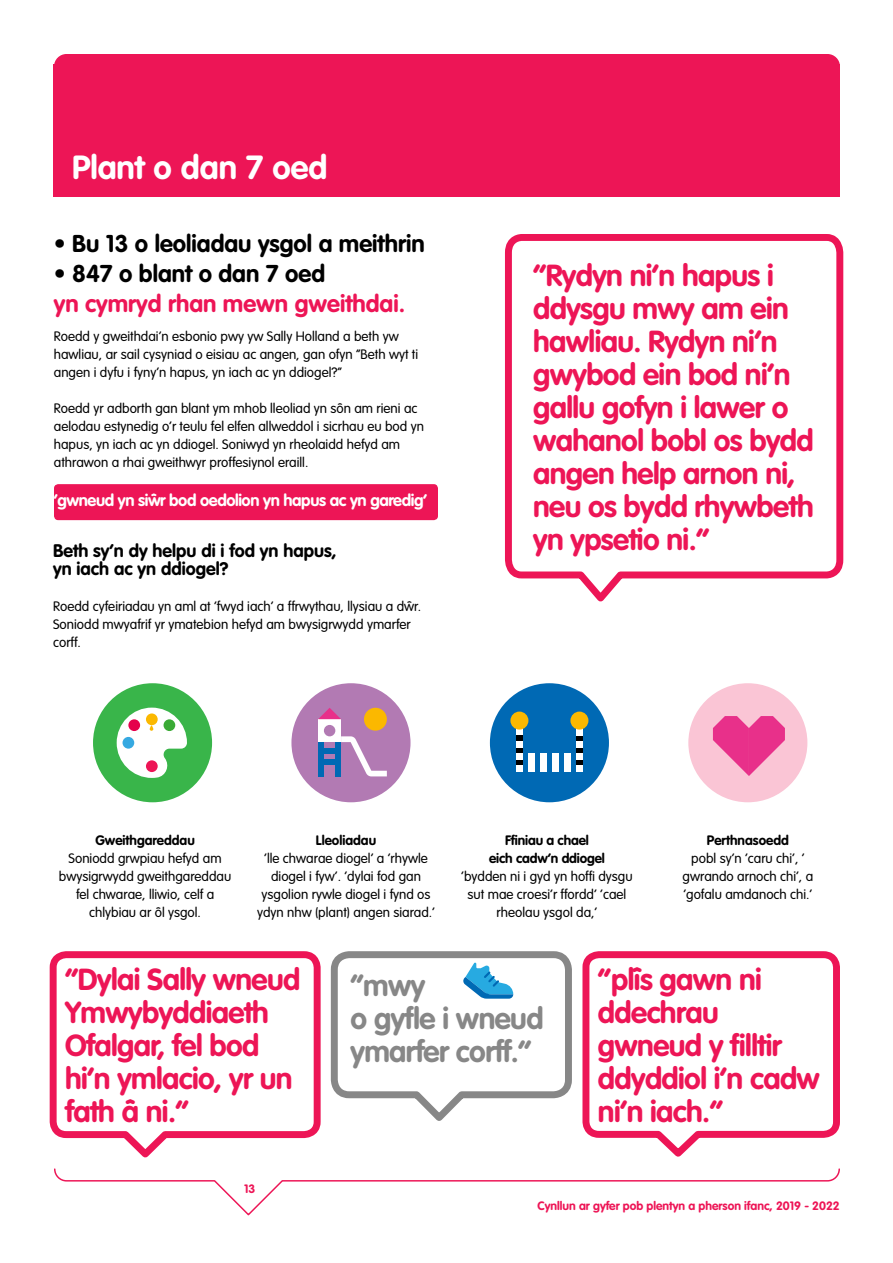
<style>
.page{position:relative;width:893px;height:1263px;background:#fff}
.page>*{position:absolute;margin:0;border:0;box-sizing:border-box;transform-origin:0 0}
.t1{font:700 33px "VAG Rounded";color:#fff}
.t2{font:700 30px/33px "VAG Rounded";letter-spacing:-.02em;color:#ed1556}
.t3{font:700 30px/33px "VAG Rounded";letter-spacing:-.02em;color:#878787}
.t4{font:700 24px "VAG Rounded";color:#000}
.t5{font:700 24px "VAG Rounded";color:#ed1556}
.t6{font:700 18px/18px "VAG Rounded";color:#000}
.t7{font:700 16.5px "VAG Rounded";letter-spacing:-.025em;color:#fff}
.t8{font:300 13.5px/18px "VAG Rounded";color:#000;text-align:center}
.t9{font:700 13.5px/18px "VAG Rounded";color:#000;text-align:center}
.t10{font:700 12px "VAG Rounded";color:#ed1556}
</style>
<div class="page">
<div style="left:54px;top:484px;width:384px;height:36px;background:#ed1556;border-radius:4px"></div>
<div style="left:54px;top:54px;width:786px;height:10px;background:#ed1556"></div>
<svg style="left:54px;top:1168px;width:786px;height:48px"></svg>
<div style="left:53px;top:64px;width:787px;height:133px;background:#ed1556"></div>
<svg style="left:505px;top:234px;width:339px;height:368px"></svg>
<svg style="left:49px;top:951px;width:272px;height:207px"></svg>
<svg style="left:582px;top:951px;width:258px;height:206px"></svg>
<div style="left:688px;top:683px;width:119px;height:119px;background:#fac5d5;border-radius:50%"></div>
<svg style="left:713px;top:716px;width:72px;height:60px"></svg>
<svg style="left:330px;top:951px;width:242px;height:170px"></svg>
<div style="left:93px;top:683px;width:119px;height:119px;background:#39b54a;border-radius:50%"></div>
<svg style="left:117px;top:708px;width:70px;height:70px"></svg>
<div style="left:291px;top:683px;width:119px;height:119px;background:#b27ab3;border-radius:50%"></div>
<div style="left:318px;top:719px;width:23px;height:23px;background:#fff"></div>
<div style="left:324px;top:725px;width:11px;height:11px;background:#b27ab3;border-radius:50%"></div>
<svg style="left:318px;top:708px;width:23px;height:11px"></svg>
<div style="left:318px;top:742px;width:6px;height:34px;background:#0069b4"></div>
<div style="left:335px;top:742px;width:6px;height:34px;background:#0069b4"></div>
<div style="left:318px;top:748px;width:23px;height:5px;background:#0069b4"></div>
<div style="left:318px;top:759px;width:23px;height:6px;background:#0069b4"></div>
<svg style="left:341px;top:736px;width:46px;height:40px"></svg>
<div style="left:364px;top:708px;width:23px;height:23px;background:#fbb800;border-radius:50%"></div>
<div style="left:490px;top:683px;width:119px;height:119px;background:#0069b4;border-radius:50%"></div>
<svg style="left:516px;top:729px;width:6px;height:6px"></svg>
<div style="left:516px;top:735px;width:6px;height:36px;background:#000"></div>
<div style="left:576px;top:735px;width:6px;height:36px;background:#000"></div>
<svg style="left:516px;top:753px;width:6px;height:6px"></svg>
<svg style="left:516px;top:741px;width:6px;height:6px"></svg>
<svg style="left:516px;top:765px;width:6px;height:6px"></svg>
<div style="left:510px;top:711px;width:18px;height:18px;background:#fbb800;border-radius:50%"></div>
<svg style="left:576px;top:729px;width:6px;height:6px"></svg>
<svg style="left:576px;top:753px;width:6px;height:6px"></svg>
<svg style="left:576px;top:741px;width:6px;height:6px"></svg>
<svg style="left:576px;top:765px;width:6px;height:6px"></svg>
<div style="left:570px;top:711px;width:18px;height:18px;background:#fbb800;border-radius:50%"></div>
<div style="left:528px;top:753px;width:6px;height:18px;background:#fff"></div>
<div style="left:540px;top:753px;width:6px;height:18px;background:#fff"></div>
<div style="left:552px;top:753px;width:6px;height:18px;background:#fff"></div>
<div style="left:564px;top:753px;width:6px;height:18px;background:#fff"></div>
<h1 class="t1" style="left:72px;top:148px;width:257px">Plant o dan 7 oed</h1>
<h3 class="t4" style="left:54px;top:229px;width:372px">• Bu 13 o leoliadau ysgol a meithrin</h3>
<h3 class="t4" style="left:54px;top:259px;width:273px">• 847 o blant o dan 7 oed</h3>
<h3 class="t5" style="left:54px;top:289px;width:353px">yn cymryd rhan mewn gweithdai.</h3>
<p class="t8" style="left:54px;top:327px;width:366px;text-align:left">Roedd y gweithdai’n esbonio pwy yw Sally Holland a beth yw hawliau, ar sail cysyniad o eisiau ac angen, gan ofyn “Beth wyt ti angen i dyfu i fyny’n hapus, yn iach ac yn ddiogel?”</p>
<p class="t8" style="left:54px;top:399px;width:372px;text-align:left">Roedd yr adborth gan blant ym mhob lleoliad yn sôn am rieni ac aelodau estynedig o’r teulu fel elfen allweddol i sicrhau eu bod yn hapus, yn iach ac yn ddiogel. Soniwyd yn rheolaidd hefyd am athrawon a rhai gweithwyr proffesiynol eraill.</p>
<p class="t7" style="left:54px;top:491px;width:375px">‘gwneud yn siwˆ r bod oedolion yn hapus ac yn garedig’</p>
<h3 class="t6" style="left:53px;top:542px;width:285px">Beth sy’n dy helpu di i fod yn hapus, yn iach ac yn ddiogel?</h3>
<p class="t8" style="left:53px;top:597px;width:369px;text-align:left">Roedd cyfeiriadau yn aml at ‘fwyd iach’ a ffrwythau, llysiau a dwˆ r.<br>Soniodd mwyafrif yr ymatebion hefyd am bwysigrwydd ymarfer corff.</p>
<h2 class="t2" style="left:533px;top:258px;width:282px">“Rydyn ni’n hapus i ddysgu mwy am ein hawliau. Rydyn ni’n gwybod ein bod ni’n gallu gofyn i lawer o wahanol bobl os bydd angen help arnon ni, neu os bydd rhywbeth yn ypsetio ni.”</h2>
<p class="t9" style="left:95px;top:831px;width:101px">Gweithgareddau</p>
<p class="t8" style="left:59px;top:849px;width:174px">Soniodd grwpiau hefyd am bwysigrwydd gweithgareddau fel chwarae, lliwio, celf a chlybiau ar ôl ysgol.</p>
<p class="t9" style="left:316px;top:831px;width:62px">Lleoliadau</p>
<p class="t8" style="left:257px;top:849px;width:180px">‘lle chwarae diogel’ a ‘rhywle diogel i fyw’. ‘dylai fod gan ysgolion rywle diogel i fynd os ydyn nhw (plant) angen siarad.’</p>
<p class="t9" style="left:489px;top:831px;width:117px">Ffiniau a chael<br>eich cadw’n ddiogel</p>
<p class="t8" style="left:461px;top:867px;width:173px">‘bydden ni i gyd yn hoffi dysgu sut mae croesi’r ffordd’ ‘cael rheolau ysgol da,’</p>
<p class="t9" style="left:707px;top:831px;width:84px">Perthnasoedd</p>
<p class="t8" style="left:683px;top:849px;width:132px">pobl sy’n ‘caru chi’, ‘ gwrando arnoch chi’, a ‘gofalu amdanoch chi.’</p>
<h2 class="t2" style="left:65px;top:963px;width:237px">“Dylai Sally wneud<br>Ymwybyddiaeth<br>Ofalgar, fel bod hi’n ymlacio, yr un fath â ni.“</h2>
<h2 class="t2" style="left:598px;top:963px;width:224px">“plîs gawn ni ddechrau gwneud y filltir ddyddiol i’n cadw ni’n iach.”</h2>
<h2 class="t3" style="left:351px;top:968px;width:195px">“mwy<br>o gyfle i wneud ymarfer corff.”</h2>
<p class="t10" style="left:244px;top:1181px;width:13px">13</p>
<p class="t10" style="left:537px;top:1198px;width:304px">Cynllun ar gyfer pob plentyn a pherson ifanc, 2019 - 2022</p>
</div>
